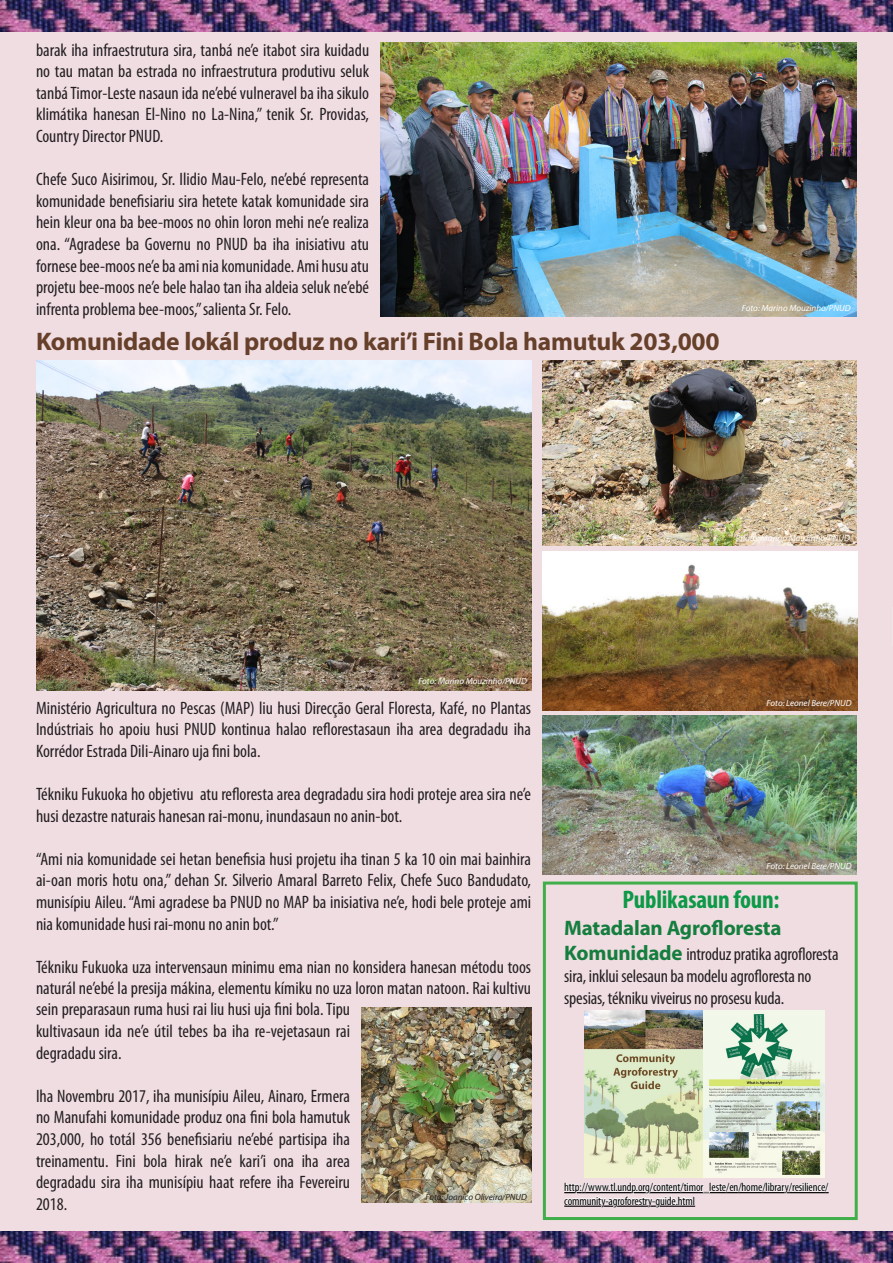
<style>
.page{position:relative;width:893px;height:1263px;background:#f0dde2}
.page>*{position:absolute;margin:0;border:0;box-sizing:border-box;transform-origin:0 0}
.t1{font:700 25.5px "Myriad Pro";letter-spacing:-.01em;color:#66402a}
.t2{font:700 condensed 25.5px "Myriad Pro";letter-spacing:-.01em;color:#0d9948}
.t3{font:700 21px "Myriad Pro";letter-spacing:-.01em;color:#157e3e}
.t4{font:condensed 18px/21.6px "Myriad Pro";color:#231f20;text-align:justify}
.t5{font:condensed 12px/13.5px "Myriad Pro";letter-spacing:-.01em;color:#000}
.t6{font:italic 9px "Myriad Pro";color:#fff}
.t7{font:italic 9px "Myriad Pro";color:#231f20}
.s1{font-weight:700;font-stretch:normal;font-size:21px;color:#157e3e}
</style>
<div class="page">
<img style="left:0;top:1231px;width:893px;height:32px">
<img style="left:0;top:0;width:893px;height:31px">
<hr style="left:892px;top:607px;width:1px;height:38px;background:#fff">
<div style="left:543px;top:881px;width:315px;height:339px;border:3px solid #40ae49"></div>
<img style="left:585px;top:1010px;width:239px;height:168px">
<svg style="left:564px;top:1182px;width:265px;height:26px"></svg>
<img style="left:380px;top:42px;width:477px;height:274px">
<img style="left:37px;top:361px;width:494px;height:329px">
<img style="left:543px;top:361px;width:314px;height:185px">
<img style="left:362px;top:1008px;width:169px;height:194px">
<img style="left:543px;top:551px;width:315px;height:159px">
<img style="left:542px;top:715px;width:315px;height:159px">
<p class="t4" style="left:36px;top:39px;width:335px">barak iha infraestrutura sira, tanbá ne’e itabot sira kuidadu no tau matan ba estrada no infraestrutura produtivu seluk tanbá Timor-Leste nasaun ida ne’ebé vulneravel ba iha sikulo klimátika hanesan El-Nino no La-Nina,” tenik Sr. Providas, Country Director PNUD.</p>
<p class="t4" style="left:36px;top:169px;width:335px">Chefe Suco Aisirimou, Sr. Ilidio Mau-Felo, ne’ebé representa komunidade benefisiariu sira hetete katak komunidade sira hein kleur ona ba bee-moos no ohin loron mehi ne’e realiza ona. “Agradese ba Governu no PNUD ba iha inisiativu atu fornese bee-moos ne’e ba ami nia komunidade. Ami husu atu projetu bee-moos ne’e bele halao tan iha aldeia seluk ne’ebé infrenta problema bee-moos,” salienta Sr. Felo.</p>
<p class="t1" style="left:36px;top:327px;width:685px">Komunidade lokál produz no kari’i Fini Bola hamutuk 203,000</p>
<p class="t6" style="left:742px;top:303px;width:110px">Foto: Marino Mouzinho/PNUD</p>
<p class="t6" style="left:418px;top:676px;width:110px">Foto: Marino Mouzinho/PNUD</p>
<p class="t6" style="left:736px;top:533px;width:115px">Photo: Marino Mouzinho/PNUD</p>
<p class="t4" style="left:36px;top:697px;width:497px">Ministério Agricultura no Pescas (MAP) liu husi Direcção Geral Floresta, Kafé, no Plantas Indústriais ho apoiu husi PNUD kontinua halao reflorestasaun iha area degradadu iha Korrédor Estrada Dili-Ainaro uja fini bola.</p>
<p class="t4" style="left:36px;top:783px;width:497px">Tékniku Fukuoka ho objetivu atu refloresta area degradadu sira hodi proteje area sira ne’e husi dezastre naturais hanesan rai-monu, inundasaun no anin-bot.</p>
<p class="t4" style="left:36px;top:848px;width:497px">“Ami nia komunidade sei hetan benefisia husi projetu iha tinan 5 ka 10 oin mai bainhira ai-oan moris hotu ona,” dehan Sr. Silverio Amaral Barreto Felix, Chefe Suco Bandudato, munisípiu Aileu. “Ami agradese ba PNUD no MAP ba inisiativa ne’e, hodi bele proteje ami nia komunidade husi rai-monu no anin bot.”</p>
<p class="t4" style="left:36px;top:956px;width:497px">Tékniku Fukuoka uza intervensaun minimu ema nian no konsidera hanesan métodu toos naturál ne’ebé la presija mákina, elementu kímiku no uza loron matan natoon. Rai kultivu</p>
<p class="t4" style="left:36px;top:999px;width:316px">sein preparasaun ruma husi rai liu husi uja fini bola. Tipu kultivasaun ida ne’e útil tebes ba iha re-vejetasaun rai degradadu sira.</p>
<p class="t4" style="left:36px;top:1085px;width:316px">Iha Novembru 2017, iha munisípiu Aileu, Ainaro, Ermera no Manufahi komunidade produz ona fini bola hamutuk 203,000, ho totál 356 benefisiariu ne’ebé partisipa iha treinamentu. Fini bola hirak ne’e kari’i ona iha area degradadu sira iha munisípiu haat refere iha Fevereiru 2018.</p>
<p class="t7" style="left:425px;top:1192px;width:103px">Foto: Joanico Oliveira/PNUD</p>
<p class="t6" style="left:767px;top:698px;width:86px">Foto: Leonel Bere/PNUD</p>
<p class="t6" style="left:767px;top:862px;width:86px">Foto: Leonel Bere/PNUD</p>
<p class="t2" style="left:623px;top:883px;width:158px">Publikasaun foun:</p>
<p class="t3" style="left:564px;top:916px;width:219px">Matadalan Agrofloresta</p>
<p class="t4" style="left:564px;top:944px;width:276px;text-align:left"><span class="s1">Komunidade</span> introduz pratika agrofloresta sira, inklui selesaun ba modelu agrofloresta no spesias, tékniku viveirus no prosesu kuda.</p>
<p class="t5" style="left:564px;top:1181px;width:266px">http://www.tl.undp.org/content/timor_leste/en/home/library/resilience/ community-agroforestry-guide.html</p>
</div>
